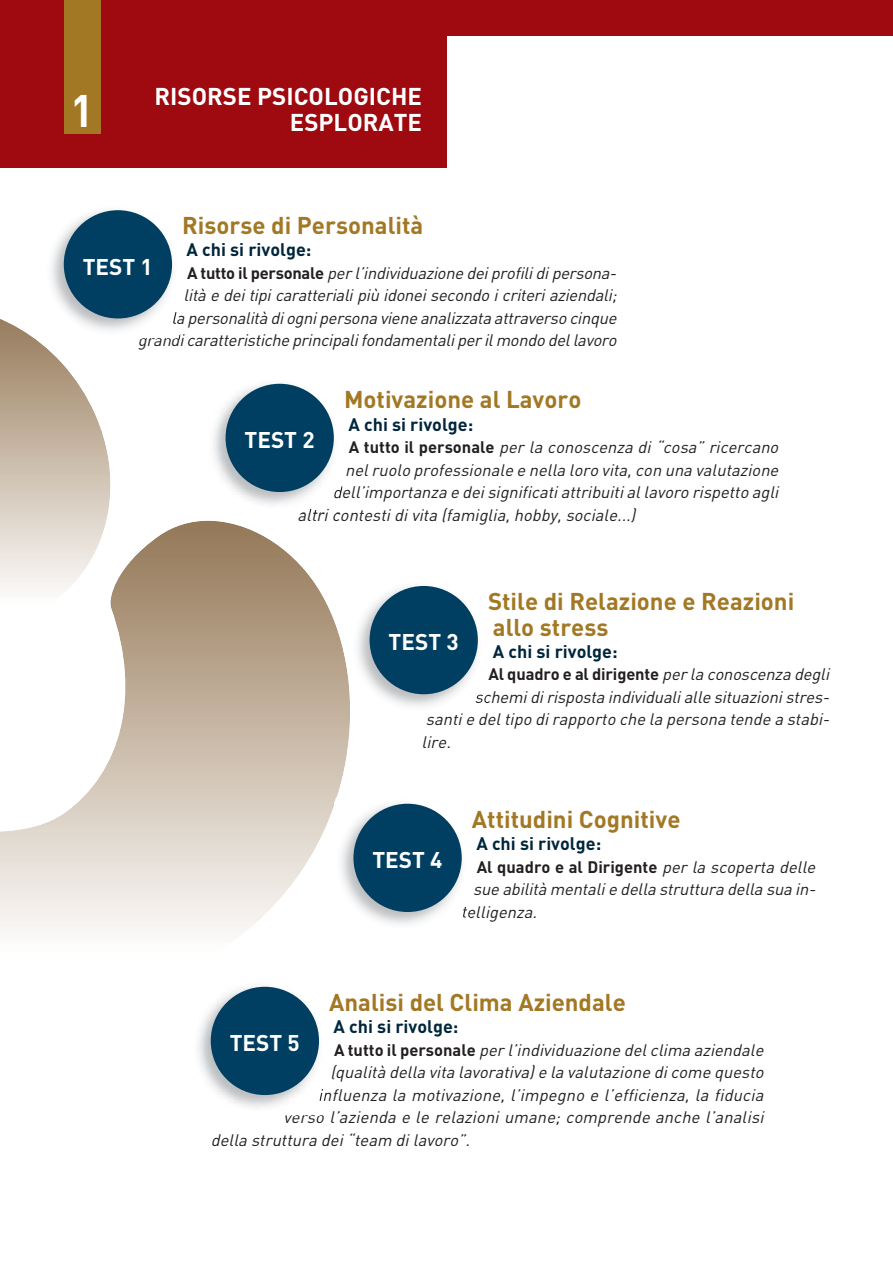
<style>
.page{position:relative;width:893px;height:1263px;background:#fff}
.page>*{position:absolute;margin:0;border:0;box-sizing:border-box;transform-origin:0 0}
.t1{font:45px "DIN Bold";color:#fff;scale:.95 1}
.t2{font:24px/25.5px "DIN Bold";color:#a27824}
.t3{font:24px/26.1px "DIN Bold";color:#fff;text-align:right}
.t4{font:22.5px "DIN Bold";color:#fff}
.t5{font:18px "DIN Bold";color:#00263c}
.t6{font:italic 16.5px/22.5px "DIN";color:#231f20;text-align:right}
.t7{font:16.5px "DIN Bold";color:#231f20}
.s1{font-family:"DIN Bold";font-style:normal}
.s2{font-family:"DIN";font-style:italic}
</style>
<div class="page">
<svg style="left:0;top:319px;width:111px;height:202px"></svg>
<svg style="left:0;top:521px;width:350px;height:412px"></svg>
<div style="left:0;top:0;width:446px;height:168px;background:#9e0a0f"></div>
<img style="left:45px;top:210px;width:135px;height:129px">
<svg style="left:173px;top:312px;width:7px;height:13px"></svg>
<img style="left:141px;top:335px;width:39px;height:4px">
<div style="left:64px;top:210px;width:108px;height:108px;background:#003f62;border-radius:50%"></div>
<img style="left:213px;top:383px;width:121px;height:126px">
<svg style="left:334px;top:489px;width:7px;height:10px"></svg>
<img style="left:309px;top:509px;width:20px;height:3px">
<div style="left:226px;top:384px;width:108px;height:108px;background:#003f62;border-radius:50%"></div>
<img style="left:357px;top:585px;width:121px;height:121px">
<svg style="left:476px;top:693px;width:9px;height:11px"></svg>
<div style="left:370px;top:586px;width:108px;height:108px;background:#003f62;border-radius:50%"></div>
<img style="left:334px;top:797px;width:128px;height:135px">
<svg style="left:463px;top:906px;width:6px;height:12px"></svg>
<div style="left:353px;top:804px;width:109px;height:108px;background:#003f62;border-radius:50%"></div>
<img style="left:198px;top:986px;width:121px;height:122px">
<svg style="left:319px;top:1089px;width:8px;height:12px"></svg>
<div style="left:211px;top:987px;width:108px;height:108px;background:#003f62;border-radius:50%"></div>
<div style="left:408px;top:0;width:485px;height:36px;background:#9e0a0f"></div>
<div style="left:64px;top:0;width:36px;height:134px;background:#a27824"></div>
<p class="t1" style="left:70px;top:95px;width:26px">1</p>
<p class="t3" style="left:155px;top:86px;width:269px">RISORSE PSICOLOGICHE<br>ESPLORATE</p>
<p class="t2" style="left:182px;top:215px;width:243px">Risorse di Personalità</p>
<p class="t5" style="left:187px;top:244px;width:126px">A chi si rivolge:</p>
<p class="t6" style="left:138px;top:264px;width:483px"><span class="s1">A t u t t o i l p e rs o n a l e</span> per l’individuazione deiprofilidipersona-<br>lità e dei tipi caratteriali più idonei secondo i criteri aziendali;<br>la personalità diognipersona viene analizzata attraverso cinque grandicaratteristiche principalifondamentaliperilmondo dellavoro</p>
<p class="t4" style="left:83px;top:258px;width:72px">TEST 1</p>
<p class="t2" style="left:344px;top:389px;width:239px">Motivazione al Lavoro</p>
<p class="t5" style="left:348px;top:418px;width:126px">A chi si rivolge:</p>
<p class="t6" style="left:349px;top:438px;width:434px"><span class="s1">A t u t t o i l p e rs o n a l e</span> per la conoscenza di “cosa” ricercano</p>
<p class="t6" style="left:345px;top:460px;width:438px">nelruolo professionale e nella loro vita,con una valutazione</p>
<p class="t6" style="left:333px;top:483px;width:451px">dell’importanza e deisignificatiattribuitiallavoro rispetto agli</p>
<p class="t6" style="left:298px;top:505px;width:343px">altricontestidivita (famiglia,hobby,sociale...)</p>
<p class="t4" style="left:245px;top:432px;width:72px">TEST 2</p>
<p class="t2" style="left:488px;top:591px;width:308px">Stile di Relazione e Reazioni allo stress</p>
<p class="t5" style="left:493px;top:645px;width:126px">A chi si rivolge:</p>
<p class="t7" style="left:488px;top:669px;width:346px">Al q u a d ro e a l d i ri g e n t e <span class="s2">per la conoscenza degli</span></p>
<p class="t6" style="left:475px;top:688px;width:359px">schemidirisposta individualialle situazionistres-</p>
<p class="t6" style="left:426px;top:710px;width:408px">santie deltipo dirapporto che la persona tende a stabi-</p>
<p class="t6" style="left:422px;top:732px;width:34px">lire.</p>
<p class="t4" style="left:389px;top:634px;width:72px">TEST 3</p>
<p class="t4" style="left:372px;top:852px;width:72px">TEST 4</p>
<p class="t2" style="left:472px;top:809px;width:210px">Attitudini Cognitive</p>
<p class="t5" style="left:476px;top:837px;width:126px">A chi si rivolge:</p>
<p class="t7" style="left:477px;top:861px;width:343px">Al quadro e al Dirigente <span class="s2">per la scoperta delle</span></p>
<p class="t6" style="left:473px;top:880px;width:347px">sue abilità mentalie della struttura della sua in-</p>
<p class="t6" style="left:461px;top:902px;width:81px">telligenza.</p>
<p class="t2" style="left:329px;top:992px;width:298px">Analisi del Clima Aziendale</p>
<p class="t5" style="left:334px;top:1021px;width:126px">A chi si rivolge:</p>
<p class="t6" style="left:334px;top:1041px;width:434px"><span class="s1">A t u t t o i l p e rs o n a l e</span> per l’individuazione delclima aziendale</p>
<p class="t6" style="left:330px;top:1063px;width:438px">(qualità della vita lavorativa)e la valutazione dicome questo</p>
<p class="t6" style="left:318px;top:1086px;width:450px">influenza la motivazione, l’impegno e l’efficienza, la fiducia</p>
<p class="t6" style="left:283px;top:1108px;width:485px">verso l’azienda e le relazioni umane; comprende anche l’analisi</p>
<p class="t6" style="left:211px;top:1131px;width:264px">della struttura dei“team dilavoro”.</p>
<p class="t4" style="left:230px;top:1035px;width:72px">TEST 5</p>
</div>
